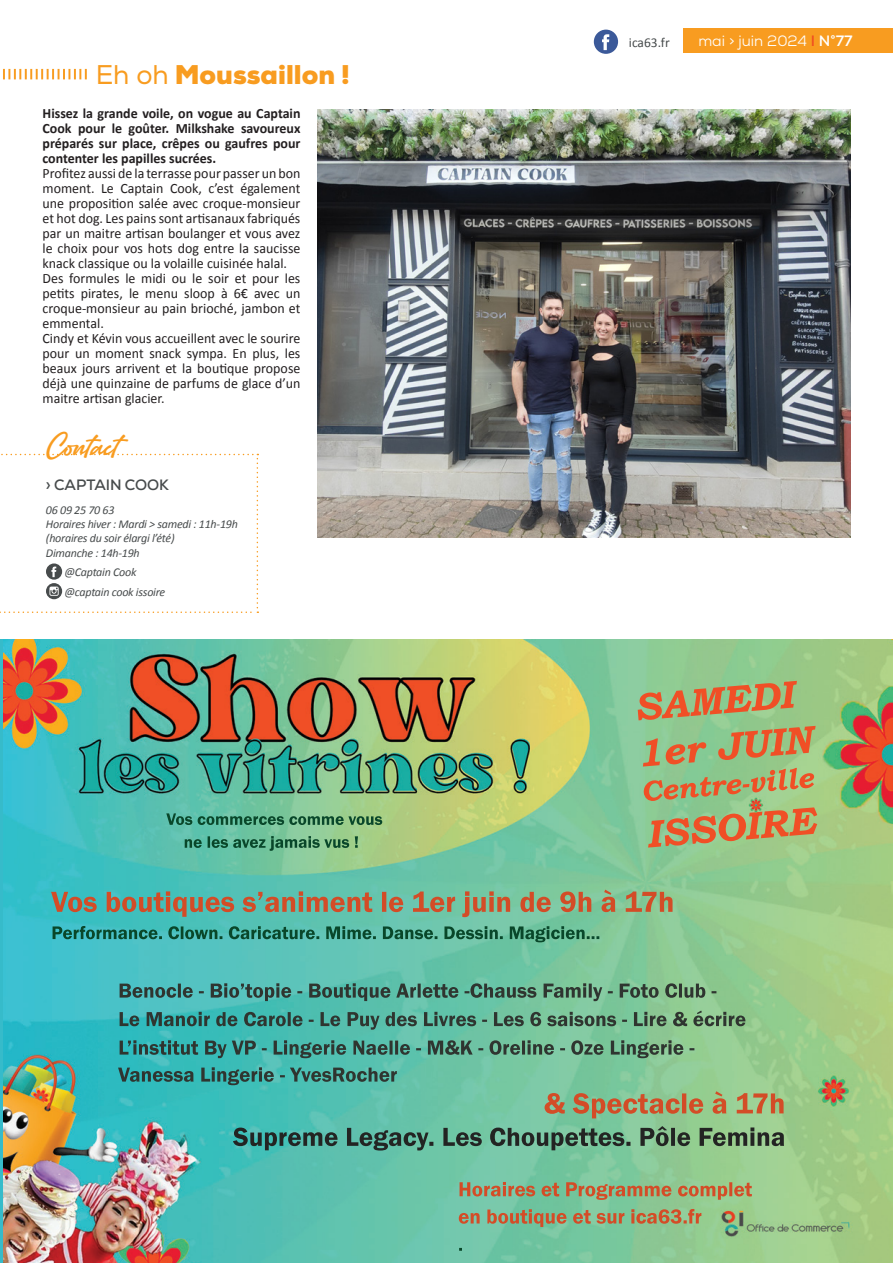
<style>
.page{position:relative;width:893px;height:1263px;background:#fff}
.page>*{position:absolute;margin:0;border:0;box-sizing:border-box;transform-origin:0 0}
.titre{font:900 27px "Nexa";color:#f89c20}
.t1{font:27px "Amertha PERSONALUSEONLY";color:#f89c20}
.t2{font:15px "Nexa";color:#fff}
.ENSEIGNE{font:700 15px "Nexa";letter-spacing:-.005em;color:#474b4c}
.Texte_courant{font:14.25px/15px "Calibri";color:#231f20;text-align:justify}
.Texte_courant-2{font:700 14.25px/15px "Calibri";color:#231f20;text-align:justify}
.t3{font:13.5px "Calibri";color:#474b4c}
.Coordonnées{font:italic 12px/14.4px "Calibri";letter-spacing:-.02em;color:#474b4c}
.s1{font-weight:400}
.s2{font-weight:700;color:#f04d22}
.s3{font-weight:700}
</style>
<div class="page">
<div style="left:684px;top:29px;width:209px;height:24px;background:#f89c20"></div>
<div style="left:594px;top:30px;width:24px;height:24px;background:#3b5999;border-radius:50%"></div>
<svg style="left:602px;top:34px;width:7px;height:16px"></svg>
<img style="left:3px;top:640px;width:889px;height:623px">
<img style="left:317px;top:110px;width:533px;height:427px">
<svg style="left:3px;top:69px;width:84px;height:10px"></svg>
<svg style="left:0;top:454px;width:258px;height:159px"></svg>
<hr style="left:0;top:639px;width:3px;height:624px;background:#36bbca">
<hr style="left:892px;top:639px;width:1px;height:624px;background:#b0c976">
<p class="titre" style="left:96px;top:57px;width:256px"><span class="s1">Eh oh</span> Moussaillon !</p>
<p class="Texte_courant-2" style="left:43px;top:106px;width:260px">Hissez la grande voile, on vogue au Captain Cook pour le goûter. Milkshake savoureux préparés sur place, crêpes ou gaufres pour contenter les papilles sucrées.</p>
<p class="Texte_courant" style="left:43px;top:166px;width:259px">Profitez aussi de la terrasse pour passer un bon moment. Le Captain Cook, c’est également une proposition salée avec croque-monsieur et hot dog. Les pains sont artisanaux fabriqués par un maitre artisan boulanger et vous avez le choix pour vos hots dog entre la saucisse knack classique ou la volaille cuisinée halal.</p>
<p class="Texte_courant" style="left:43px;top:271px;width:259px">Des formules le midi ou le soir et pour les petits pirates, le menu sloop à 6€ avec un croque-monsieur au pain brioché, jambon et emmental.</p>
<p class="Texte_courant" style="left:43px;top:331px;width:259px">Cindy et Kévin vous accueillent avec le sourire pour un moment snack sympa. En plus, les beaux jours arrivent et la boutique propose déjà une quinzaine de parfums de glace d’un maitre artisan glacier.</p>
<p class="t1" style="left:45px;top:423px;width:76px">Contact</p>
<p class="ENSEIGNE" style="left:46px;top:475px;width:124px">› CAPTAIN COOK</p>
<p class="Coordonnées" style="left:46px;top:502px;width:70px">06 09 25 70 63</p>
<p class="Coordonnées" style="left:46px;top:516px;width:193px">Horaires hiver : Mardi &gt; samedi : 11h-19h (horaires du soir élargi l’été)</p>
<p class="Coordonnées" style="left:46px;top:545px;width:95px">Dimanche : 14h-19h</p>
<p class="Coordonnées" style="left:64px;top:565px;width:74px">@Captain Cook</p>
<p class="Coordonnées" style="left:64px;top:584px;width:102px">@captain cook issoire</p>
<p class="t3" style="left:629px;top:34px;width:42px">ica63.fr</p>
<p class="t2" style="left:698px;top:31px;width:156px">mai &gt; juin 2024 <span class="s2">I</span> <span class="s3">N°77</span></p>
</div>
